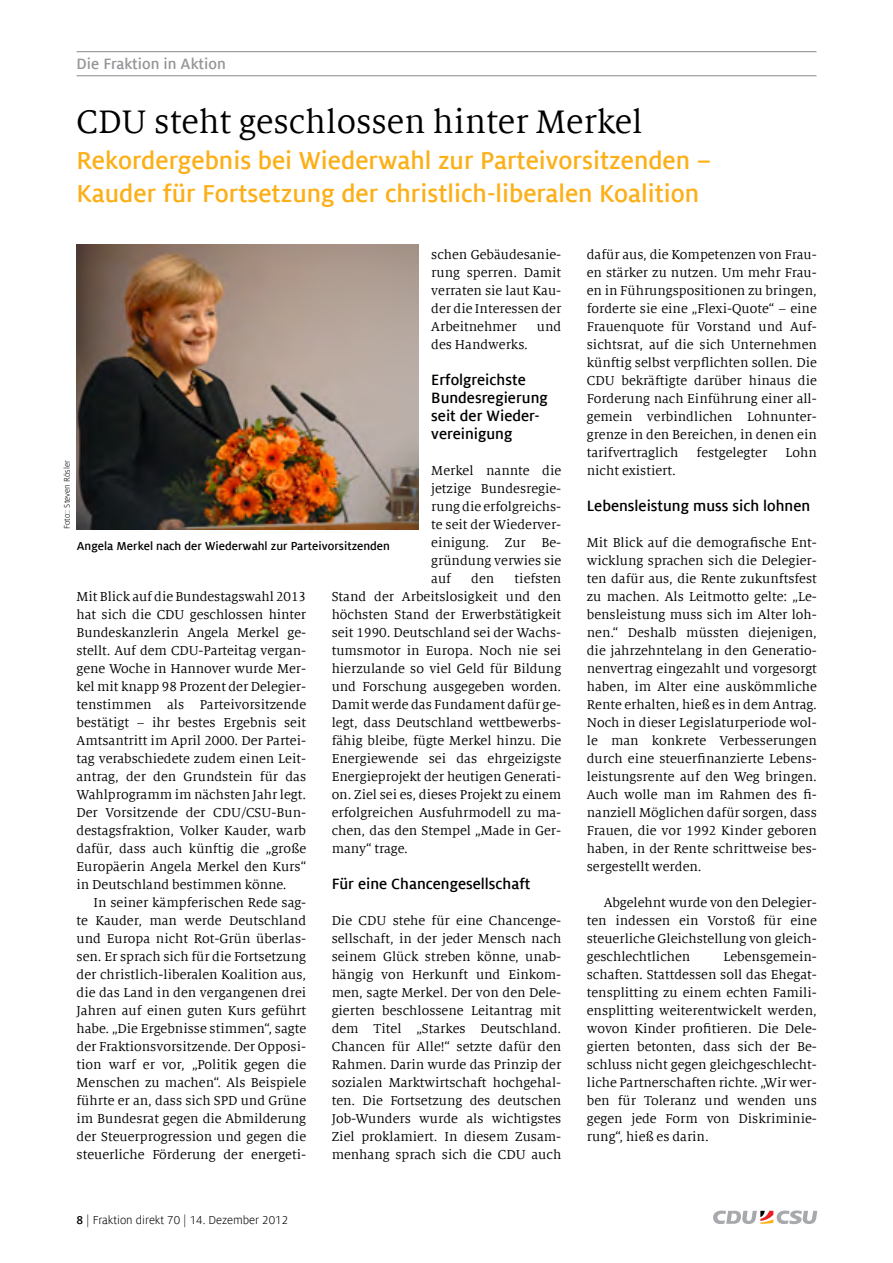
<style>
.page{position:relative;width:893px;height:1263px;background:#fff}
.page>*{position:absolute;margin:0;border:0;box-sizing:border-box;transform-origin:0 0}
.t1{font:36px "Milo Serif Offc";color:#000}
.t2{font:700 27px/33px "Milo Sans Offc";color:#fcaf17}
.t3{font:700 16.5px/18px "Milo Sans Offc";color:#000}
.t4{font:700 16.5px "Milo Sans Offc";color:#939598}
.t5{font:14.25px/18px "Milo Serif Offc";color:#000;text-align:justify}
.t6{font:700 12.75px "Milo Sans Offc";color:#000}
.t7{font:12.75px "Milo Sans Offc";color:#000}
.t8{font:9px "Milo Sans Offc";color:#000}
.s1{font-weight:700}
</style>
<div class="page">
<svg style="left:713px;top:1210px;width:104px;height:14px"></svg>
<hr style="left:77px;top:51px;width:739px;height:1px;background:#939598">
<hr style="left:77px;top:75px;width:739px;height:1px;background:#939598">
<img style="left:77px;top:244px;width:341px;height:285px">
<p class="t4" style="left:77px;top:55px;width:151px">Die Fraktion in Aktion</p>
<h1 class="t1" style="left:77px;top:103px;width:568px">CDU steht geschlossen hinter Merkel</h1>
<h2 class="t2" style="left:77px;top:144px;width:636px">Rekordergebnis bei Wiederwahl zur Parteivorsitzenden –<br>Kauder für Fortsetzung der christlich-liberalen Koalition</h2>
<p class="t5" style="left:431px;top:246px;width:132px">schen Gebäudesanie&shy;rung sperren. Damit verraten sie laut Kau&shy;der die Interessen der Arbeitnehmer</p>
<p class="t5" style="left:537px;top:318px;width:26px">und</p>
<p class="t5" style="left:431px;top:336px;width:98px">des Handwerks.</p>
<p class="t3" style="left:431px;top:371px;width:118px">Erfolgreichste<br>Bundesregierung seit der Wieder&shy;vereinigung</p>
<p class="t5" style="left:431px;top:462px;width:132px">Merkel nannte die jetzige Bundesregie&shy;rung die erfolgreichs&shy;te seit der Wiederver&shy;einigung. Zur Be&shy;gründung verwies sie auf</p>
<p class="t8" style="left:62px;top:529px;width:71px;rotate:-90deg">Foto:: Steven Rösler</p>
<p class="t6" style="left:77px;top:539px;width:315px">Angela Merkel nach der Wiederwahl zur Parteivorsitzenden</p>
<p class="t5" style="left:332px;top:570px;width:231px;text-indent:183px">tiefsten Stand der Arbeitslosigkeit und den höchsten Stand der Erwerbstätigkeit seit 1990. Deutschland sei der Wachs&shy;tumsmotor in Europa. Noch nie sei hierzulande so viel Geld für Bildung und Forschung ausgegeben worden.<br>Damit werde das Fundament dafür ge&shy;legt, dass Deutschland wettbewerbs&shy;fähig bleibe, fügte Merkel hinzu. Die Energiewende sei das ehrgeizigste Energieprojekt der heutigen Generati&shy;on. Ziel sei es, dieses Projekt zu einem erfolgreichen Ausfuhrmodell zu ma&shy;chen, das den Stempel „Made in Ger&shy;many“ trage.</p>
<p class="t3" style="left:332px;top:875px;width:200px">Für eine Chancengesellschaft</p>
<p class="t5" style="left:332px;top:912px;width:231px">Die CDU stehe für eine Chancenge&shy;sellschaft, in der jeder Mensch nach seinem Glück streben könne, unab&shy;hängig von Herkunft und Einkom&shy;men, sagte Merkel. Der von den Dele&shy;gierten beschlossene Leitantrag mit dem Titel „Starkes Deutschland.<br>Chancen für Alle!“ setzte dafür den Rahmen. Darin wurde das Prinzip der sozialen Marktwirtschaft hochgehal&shy;ten. Die Fortsetzung des deutschen Job-Wunders wurde als wichtigstes Ziel proklamiert. In diesem Zusam&shy;menhang sprach sich die CDU auch</p>
<p class="t5" style="left:471px;top:570px;width:25px">den</p>
<p class="t5" style="left:77px;top:588px;width:231px">Mit Blick auf die Bundestagswahl 2013 hat sich die CDU geschlossen hinter Bundeskanzlerin Angela Merkel ge&shy;stellt. Auf dem CDU-Parteitag vergan&shy;gene Woche in Hannover wurde Mer&shy;kel mit knapp 98 Prozent der Delegier&shy;tenstimmen als Parteivorsitzende bestätigt – ihr bestes Ergebnis seit Amtsantritt im April 2000. Der Partei&shy;tag verabschiedete zudem einen Leit&shy;antrag, der den Grundstein für das Wahlprogramm im nächsten Jahr legt.<br>Der Vorsitzende der CDU/CSU-Bun&shy;destagsfraktion, Volker Kauder, warb dafür, dass auch künftig die „große Europäerin Angela Merkel den Kurs“ in Deutschland bestimmen könne.</p>
<p class="t5" style="left:77px;top:894px;width:231px;text-indent:17px">In seiner kämpferischen Rede sag&shy;te Kauder, man werde Deutschland und Europa nicht Rot-Grün überlas&shy;sen. Er sprach sich für die Fortsetzung der christlich-liberalen Koalition aus, die das Land in den vergangenen drei Jahren auf einen guten Kurs geführt habe. „Die Ergebnisse stimmen“, sagte der Fraktionsvorsitzende. Der Opposi&shy;tion warf er vor, „Politik gegen die Menschen zu machen“. Als Beispiele führte er an, dass sich SPD und Grüne im Bundesrat gegen die Abmilderung der Steuerprogression und gegen die steuerliche Förderung der energeti-</p>
<p class="t7" style="left:77px;top:1213px;width:213px"><span class="s1">8</span> | Fraktion direkt 70 | 14. Dezember 2012</p>
<p class="t5" style="left:587px;top:246px;width:232px">dafür aus, die Kompetenzen von Frau&shy;en stärker zu nutzen. Um mehr Frau&shy;en in Führungspositionen zu bringen, forderte sie eine „Flexi-Quote“ – eine Frauenquote für Vorstand und Auf&shy;sichtsrat, auf die sich Unternehmen künftig selbst verpflichten sollen. Die CDU bekräftigte darüber hinaus die Forderung nach Einführung einer all&shy;gemein verbindlichen Lohnunter&shy;grenze in den Bereichen, in denen ein tarifvertraglich</p>
<p class="t5" style="left:697px;top:444px;width:72px">festgelegter</p>
<p class="t5" style="left:785px;top:444px;width:33px">Lohn</p>
<p class="t5" style="left:587px;top:462px;width:91px">nicht existiert.</p>
<p class="t3" style="left:587px;top:497px;width:225px">Lebensleistung muss sich lohnen</p>
<p class="t5" style="left:587px;top:534px;width:232px">Mit Blick auf die demografische Ent&shy;wicklung sprachen sich die Delegier&shy;ten dafür aus, die Rente zukunftsfest zu machen. Als Leitmotto gelte: „Le&shy;bensleistung muss sich im Alter loh&shy;nen.“ Deshalb müssten diejenigen, die jahrzehntelang in den Generatio&shy;nenvertrag eingezahlt und vorgesorgt haben, im Alter eine auskömmliche Rente erhalten, hieß es in dem Antrag.<br>Noch in dieser Legislaturperiode wol&shy;le man konkrete Verbesserungen durch eine steuerfinanzierte Lebens&shy;leistungsrente auf den Weg bringen.<br>Auch wolle man im Rahmen des fi&shy;nanziell Möglichen dafür sorgen, dass Frauen, die vor 1992 Kinder geboren haben, in der Rente schrittweise bes&shy;sergestellt werden.</p>
<p class="t5" style="left:587px;top:894px;width:232px;text-indent:17px">Abgelehnt wurde von den Delegier&shy;ten indessen ein Vorstoß für eine steuerliche Gleichstellung von gleich&shy;geschlechtlichen</p>
<p class="t5" style="left:587px;top:948px;width:232px;text-indent:137px">Lebensgemein&shy;schaften. Stattdessen soll das Ehegat&shy;tensplitting zu einem echten Famili&shy;ensplitting weiterentwickelt werden, wovon Kinder profitieren. Die Dele&shy;gierten betonten, dass sich der Be&shy;schluss nicht gegen gleichgeschlecht&shy;liche Partnerschaften richte. „Wir wer&shy;ben für Toleranz und wenden uns gegen jede Form von Diskriminie&shy;rung“, hieß es darin.</p>
</div>
